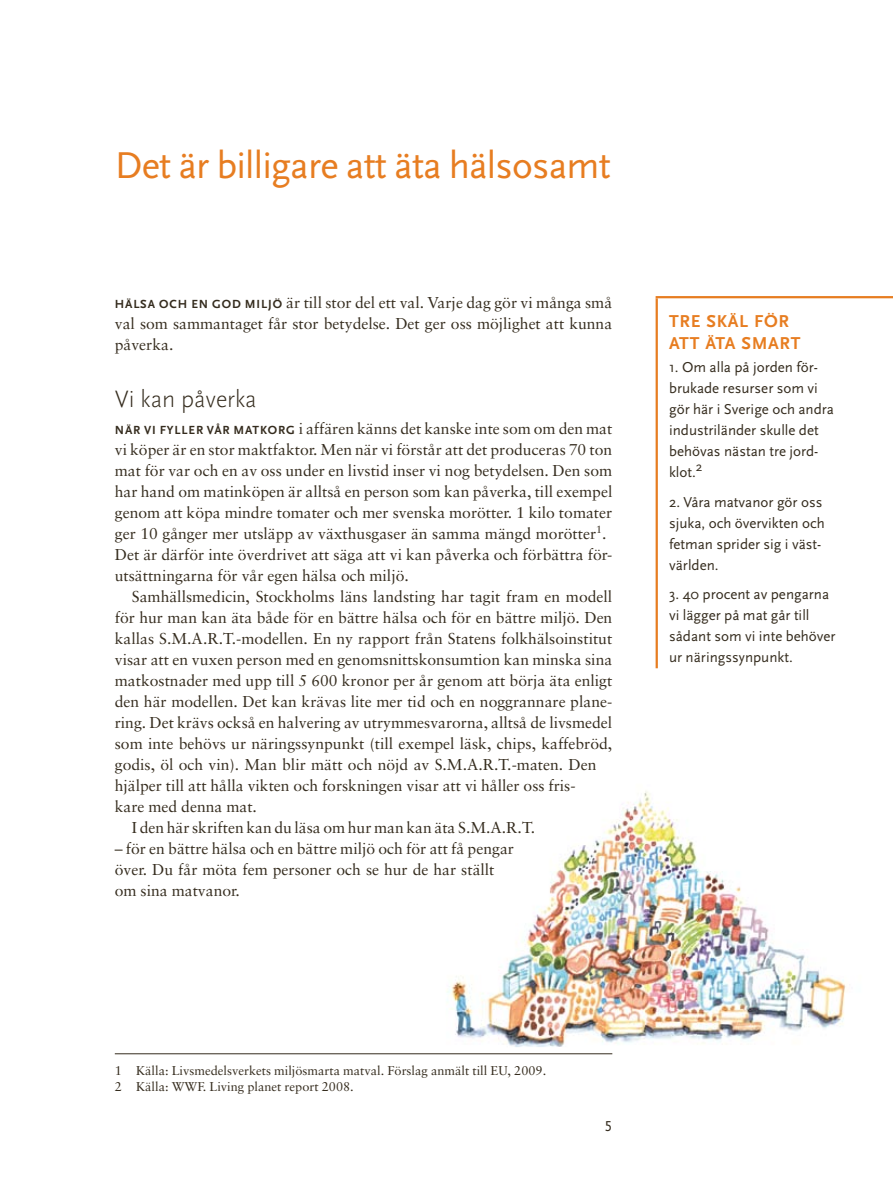
<style>
.page{position:relative;width:893px;height:1191px;background:#fff}
.page>*{position:absolute;margin:0;border:0;box-sizing:border-box;transform-origin:0 0}
.t1{font:39px "Scala Sans";letter-spacing:-.02em;color:#e77d21}
.t2{font:300 24.75px "Scala Sans";color:#352c1e}
.t3{font:700 18px/21.6px "Scala Sans";letter-spacing:.04em;color:#e77d21}
.t4{font:15.75px/21px "Sabon LT";color:#352c1e;text-align:justify}
.t5{font:15px/21px "Scala Sans";color:#352c1e}
.t6{font:15px "Scala Sans Caps";color:#352c1e}
.t7{font:12.75px/15.8px "Sabon LT";color:#352c1e}
.s1{font-family:"Scala Sans";font-weight:700;font-size:12.3px}
</style>
<div class="page">
<hr style="left:115px;top:1053px;width:497px;height:1px;background:#352c1e">
<hr style="left:656px;top:298px;width:2px;height:370px;background:#e77d21">
<hr style="left:656px;top:296px;width:237px;height:2px;background:#e77d21">
<img style="left:448px;top:791px;width:398px;height:256px">
<h1 class="t1" style="left:115px;top:144px;width:498px">Det är billigare att äta hälsosamt</h1>
<p class="t4" style="left:115px;top:292px;width:499px"><span class="s1">H ÄLSA OCH EN GOD MILJÖ</span> är till stor del ett val. Varje dag gör vi många små val som sammantaget får stor betydelse. Det ger oss möjlighet att kunna påverka.</p>
<h2 class="t2" style="left:115px;top:385px;width:143px">Vi kan påverka</h2>
<p class="t4" style="left:115px;top:418px;width:499px"><span class="s1">N ÄR VI FYLLER VÅR MATKORG</span> i affären känns det kanske inte som om den mat vi köper är en stor maktfaktor. Men när vi förstår att det produceras 70 ton mat för var och en av oss under en livstid inser vi nog betydelsen. Den som har hand om matinköpen är alltså en person som kan påverka, till exempel genom att köpa mindre tomater och mer svenska morötter. 1 kilo tomater ger 10 gånger mer utsläpp av växthusgaser än samma mängd morötter<sup>1</sup>.<sup>2<br></sup>Det är därför inte överdrivet att säga att vi kan påverka och förbättra för&shy;utsättningarna för vår egen hälsa och miljö.</p>
<p class="t4" style="left:132px;top:586px;width:482px">Samhällsmedicin, Stockholms läns landsting har tagit fram en modell</p>
<p class="t4" style="left:115px;top:607px;width:499px">för hur man kan äta både för en bättre hälsa och för en bättre miljö. Den</p>
<p class="t4" style="left:115px;top:628px;width:499px">kallas S.M.A.R.T.-modellen. En ny rapport från Statens folkhälsoinstitut</p>
<p class="t4" style="left:115px;top:649px;width:499px">visar att en vuxen person med en genomsnittskonsumtion kan minska sina</p>
<p class="t4" style="left:115px;top:670px;width:499px">matkostnader med upp till 5 600 kronor per år genom att börja äta enligt</p>
<p class="t4" style="left:115px;top:691px;width:499px">den här modellen. Det kan krävas lite mer tid och en noggrannare plane-</p>
<p class="t4" style="left:115px;top:712px;width:499px">ring. Det krävs också en halvering av utrymmesvarorna, alltså de livsmedel</p>
<p class="t4" style="left:115px;top:733px;width:499px">som inte behövs ur näringssynpunkt (till exempel läsk, chips, kaffebröd,</p>
<p class="t4" style="left:115px;top:754px;width:483px">godis, öl och vin). Man blir mätt och nöjd av S.M.A.R.T.-maten. Den</p>
<p class="t4" style="left:115px;top:775px;width:462px">hjälper till att hålla vikten och forskningen visar att vi håller oss fris-</p>
<p class="t4" style="left:115px;top:796px;width:144px">kare med denna mat.</p>
<p class="t4" style="left:132px;top:817px;width:405px">I den här skriften kan du läsa om hur man kan äta S.M.A.R.T.</p>
<p class="t4" style="left:115px;top:838px;width:401px;text-align:left">– för en bättre hälsa och en bättre miljö och för att få pengar över. Du får möta fem personer och se hur de har ställt om sina matvanor.</p>
<p class="t3" style="left:669px;top:311px;width:121px">TRE SKÄL FÖR<br>ATT ÄTA SMART</p>
<p class="t5" style="left:669px;top:357px;width:166px">1. Om alla på jorden för&shy;brukade resurser som vi gör här i Sverige och andra industriländer skulle det behövas nästan tre jord&shy;klot.<sup>2</sup></p>
<p class="t5" style="left:669px;top:491px;width:157px">2. Våra matvanor gör oss sjuka, och övervikten och fetman sprider sig i väst&shy;världen.</p>
<p class="t5" style="left:669px;top:584px;width:168px">3. 40 procent av pengarna vi lägger på mat går till sådant som vi inte behöver ur näringssynpunkt.</p>
<p class="t7" style="left:115px;top:1062px;width:433px">1 Källa: Livsmedelsverkets miljösmarta matval. Förslag anmält till EU, 2009.<br>2 Källa: WWF. Living planet report 2008.</p>
<p class="t6" style="left:605px;top:1118px;width:9px">5</p>
</div>
